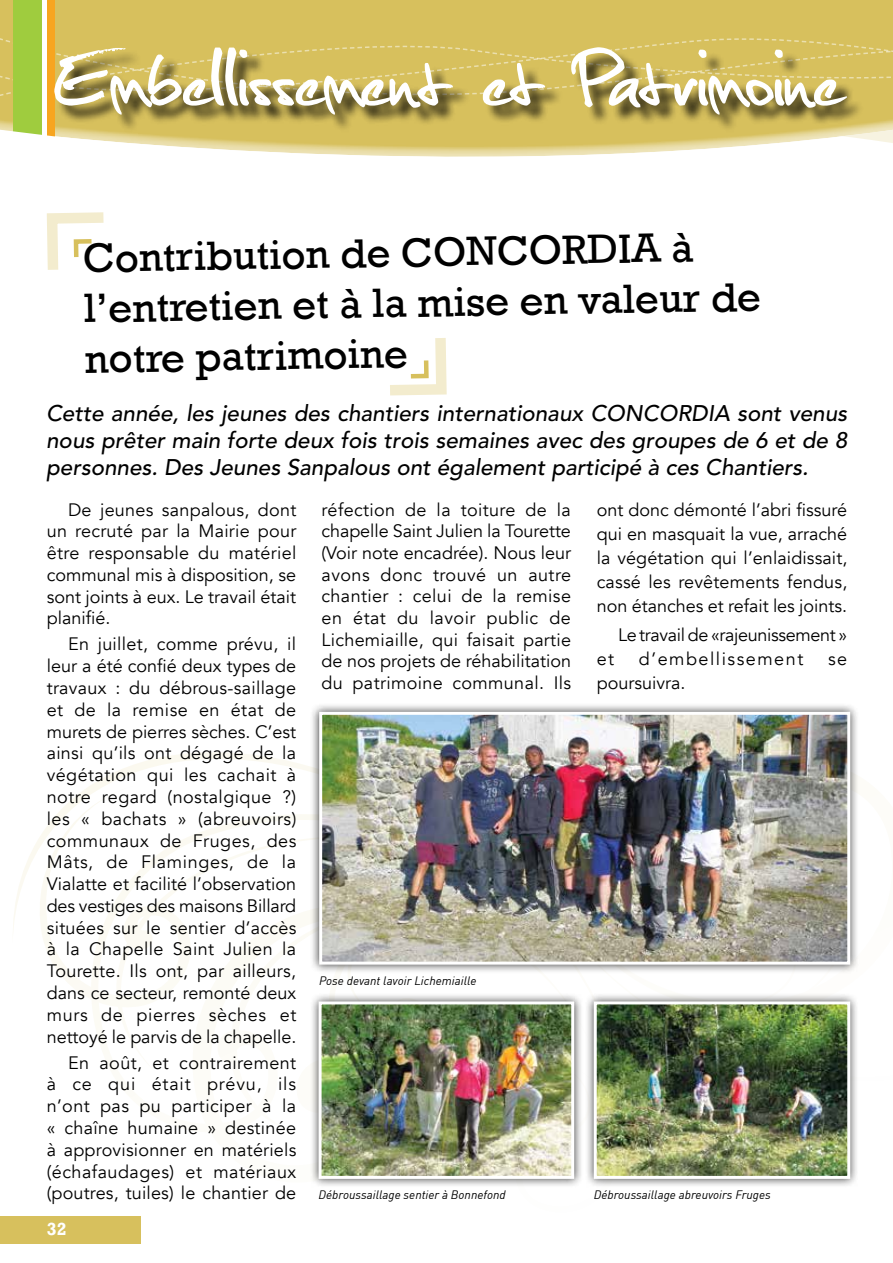
<style>
.page{position:relative;width:893px;height:1263px;background:#fff}
.page>*{position:absolute;margin:0;border:0;box-sizing:border-box;transform-origin:0 0}
.t1{font:108px "Christopherhand";color:#fff}
.t2{font:42px/50.4px "Rockwell";color:#000}
.t3{font:italic 500 22.5px/27px "Avenir";color:#000;text-align:justify}
.t4{font:18px/21.8px "Avenir";color:#000;text-align:justify}
.t5{font:18px "Avenir";letter-spacing:-.02em;color:#000}
.t6{font:18px "Avenir";letter-spacing:.085em;color:#000}
.t7{font:700 18px "Rockwell";color:#fff}
.t8{font:italic 12px "DIN";color:#000}
</style>
<div class="page">
<div style="left:0;top:0;width:893px;height:160px;background:#fff;opacity:.75"></div>
<div style="left:0;top:0;width:893px;height:128px;background:#d7c05d"></div>
<svg style="left:0;top:40px;width:893px;height:90px"></svg>
<div style="left:13px;top:0;width:29px;height:183px;background:#9fcc3e"></div>
<div style="left:47px;top:0;width:8px;height:183px;background:#f7a520"></div>
<div style="left:42px;top:0;width:5px;height:183px;background:#fff"></div>
<svg style="left:0;top:123px;width:59px;height:60px"></svg>
<div style="left:0;top:1216px;width:141px;height:28px;background:#d7c05d"></div>
<svg style="left:13px;top:752px;width:297px;height:176px"></svg>
<svg style="left:29px;top:783px;width:37px;height:197px"></svg>
<svg style="left:66px;top:775px;width:244px;height:254px"></svg>
<svg style="left:105px;top:830px;width:205px;height:199px"></svg>
<svg style="left:175px;top:875px;width:135px;height:154px"></svg>
<svg style="left:212px;top:905px;width:98px;height:124px"></svg>
<div style="left:56px;top:50px;width:808px;height:83px;background:#000;opacity:.75"></div>
<svg style="left:47px;top:212px;width:57px;height:58px"></svg>
<svg style="left:390px;top:338px;width:57px;height:58px"></svg>
<div style="left:585px;top:992px;width:274px;height:196px;background:#000;opacity:.75"></div>
<div style="left:310px;top:992px;width:273px;height:196px;background:#000;opacity:.75"></div>
<img style="left:318px;top:992px;width:535px;height:196px">
<img style="left:317px;top:1000px;width:259px;height:180px">
<div style="left:310px;top:703px;width:549px;height:271px;background:#000;opacity:.75"></div>
<img style="left:318px;top:710px;width:534px;height:256px">
<h1 class="t1" style="left:54px;top:33px;width:789px">Embellissement et Patrimoine</h1>
<h2 class="t2" style="left:82px;top:233px;width:679px;rotate:-1deg">Contribution de CONCORDIA à l’entretien et à la mise en valeur de notre patrimoine</h2>
<p class="t3" style="left:46px;top:400px;width:803px">Cette année, les jeunes des chantiers internationaux CONCORDIA sont venus nous prêter main forte deux fois trois semaines avec des groupes de 6 et de 8 personnes. Des Jeunes Sanpalous ont également participé à ces Chantiers.</p>
<p class="t4" style="left:47px;top:499px;width:251px;text-indent:21px">De jeunes sanpalous, dont un recruté par la Mairie pour être responsable du matériel communal mis à disposition, se sont joints à eux. Le travail était planifié.</p>
<p class="t4" style="left:47px;top:634px;width:251px;text-indent:21px">En juillet, comme prévu, il leur a été confié deux types de travaux : du débrous-saillage et de la remise en état de murets de pierres sèches. C’est ainsi qu’ils ont dégagé de la végétation qui les cachait à notre regard (nostalgique ?) les « bachats » (abreuvoirs) communaux de Fruges, des Mâts, de Flaminges, de la Vialatte et facilité l’observation des vestiges des maisons Billard situées sur le sentier d’accès à la Chapelle Saint Julien la Tourette. Ils ont, par ailleurs, dans ce secteur, remonté deux murs de pierres sèches et nettoyé le parvis de la chapelle.</p>
<p class="t4" style="left:47px;top:1052px;width:251px;text-indent:21px">En août, et contrairement à ce qui était prévu, ils n’ont pas pu participer à la « chaîne humaine » destinée à approvisionner en matériels (échafaudages) et matériaux (poutres, tuiles) le chantier de</p>
<p class="t7" style="left:47px;top:1218px;width:21px">32</p>
<p class="t4" style="left:322px;top:499px;width:251px">réfection de la toiture de la chapelle Saint Julien la Tourette (Voir note encadrée). Nous leur avons donc trouvé un autre chantier : celui de la remise en état du lavoir public de Lichemiaille, qui faisait partie de nos projets de réhabilitation du patrimoine communal. Ils</p>
<p class="t4" style="left:597px;top:498px;width:252px;line-height:24.2px">ont donc démonté l’abri fissuré qui en masquait la vue, arraché la végétation qui l’enlaidissait, cassé les revêtements fendus, non étanches et refait les joints.</p>
<p class="t5" style="left:618px;top:624px;width:231px">Le travail de «rajeunissement »</p>
<p class="t4" style="left:597px;top:648px;width:19px">et</p>
<p class="t6" style="left:639px;top:648px;width:166px">d’embellissement</p>
<p class="t4" style="left:828px;top:648px;width:21px">se</p>
<p class="t4" style="left:597px;top:672px;width:90px">poursuivra.</p>
<p class="t8" style="left:319px;top:973px;width:159px">Pose devant lavoir Lichemiaille</p>
<p class="t8" style="left:319px;top:1187px;width:189px">Débroussaillage sentier à Bonnefond</p>
<p class="t8" style="left:594px;top:1187px;width:179px">Débroussaillage abreuvoirs Fruges</p>
</div>
